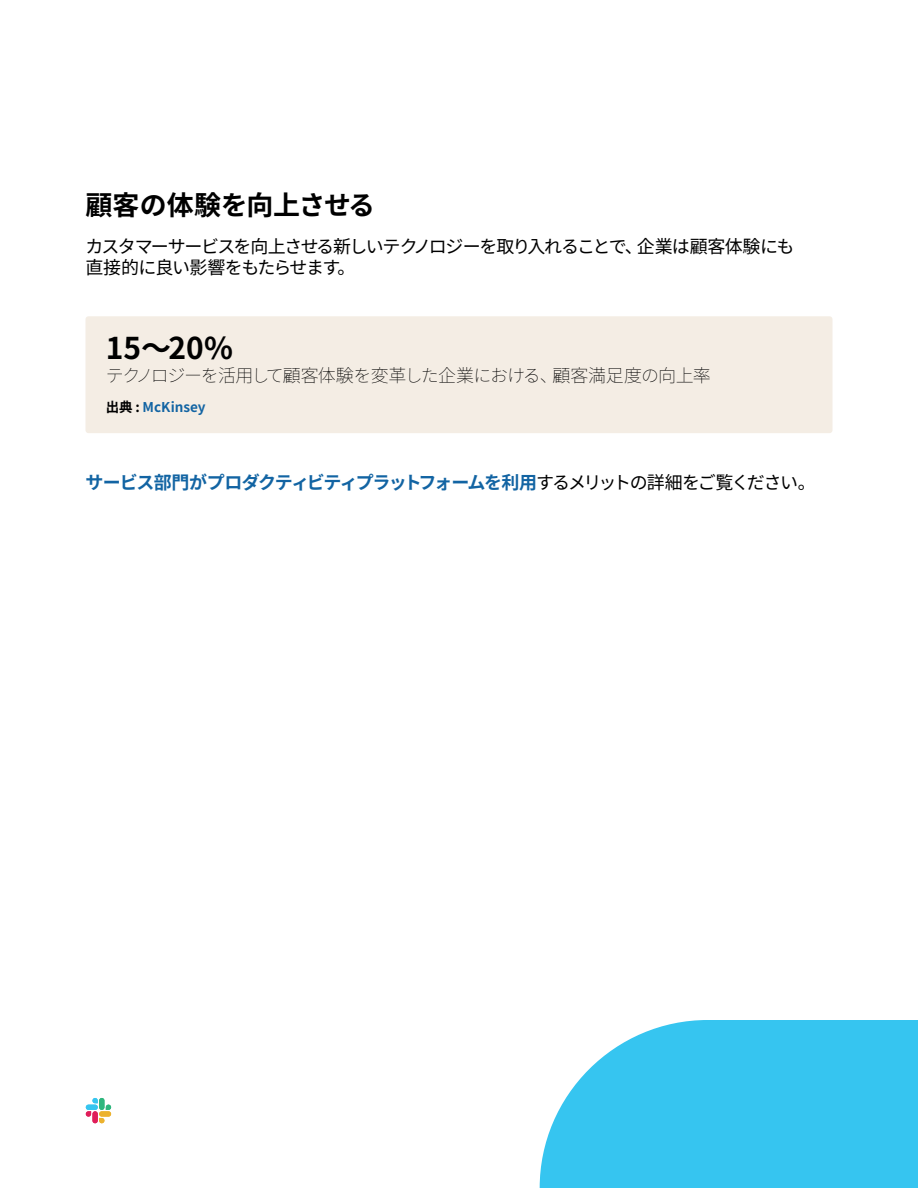
<style>
.page{position:relative;width:918px;height:1188px;background:#fff}
.page>*{position:absolute;margin:0;border:0;box-sizing:border-box;transform-origin:0 0}
.t1{font:700 30px "Noto Sans CJ Kjp";color:#000}
.t2{font:700 27px "Noto Sans CJ Kjp";letter-spacing:-.015em;color:#000}
.t3{font:18px/21px "Noto Sans CJ Kjp";letter-spacing:-.065em;color:#000}
.t4{font:700 18px "Noto Sans CJ Kjp";letter-spacing:-.075em;color:#1264a3}
.t5{font:100 18px "Noto Sans CJ Kjp";letter-spacing:-.05em;color:#000}
.t6{font:700 13.5px "Noto Sans CJ Kjp";color:#1264a3}
.s1{color:#000}
.s2{font-weight:400;color:#000}
</style>
<div class="page">
<svg style="left:86px;top:1111px;width:5px;height:6px"></svg>
<div style="left:92px;top:1111px;width:6px;height:12px;background:#e01e5a;border-radius:3px"></div>
<svg style="left:92px;top:1098px;width:6px;height:5px"></svg>
<div style="left:86px;top:1105px;width:12px;height:5px;background:#36c5f0;border-radius:3px"></div>
<svg style="left:106px;top:1105px;width:5px;height:5px"></svg>
<div style="left:99px;top:1098px;width:5px;height:12px;background:#2eb67d;border-radius:3px"></div>
<svg style="left:99px;top:1118px;width:5px;height:5px"></svg>
<div style="left:99px;top:1111px;width:12px;height:6px;background:#ecb22e;border-radius:3px"></div>
<div style="left:86px;top:316px;width:746px;height:117px;background:#f4ede4;border-radius:3px"></div>
<svg style="left:540px;top:1020px;width:378px;height:168px;background:#49caf1"></svg>
<h2 class="t2" style="left:86px;top:190px;width:291px">顧客の体験を向上させる</h2>
<p class="t3" style="left:86px;top:236px;width:711px">カスタマーサービスを向上させる新しいテクノロジーを取り入れることで、企業は顧客体験にも直接的に良い影響をもたらせます。</p>
<h1 class="t1" style="left:106px;top:331px;width:129px">15〜20%</h1>
<p class="t5" style="left:106px;top:365px;width:606px">テクノロジーを活用して顧客体験を変革した企業における、顧客満足度の向上率</p>
<p class="t6" style="left:106px;top:399px;width:101px"><span class="s1">出典 :</span> McKinsey</p>
<p class="t4" style="left:86px;top:472px;width:732px">サービス部門がプロダクティビティプラットフォームを利用<span class="s2">するメリットの詳細をご覧ください。</span></p>
</div>
